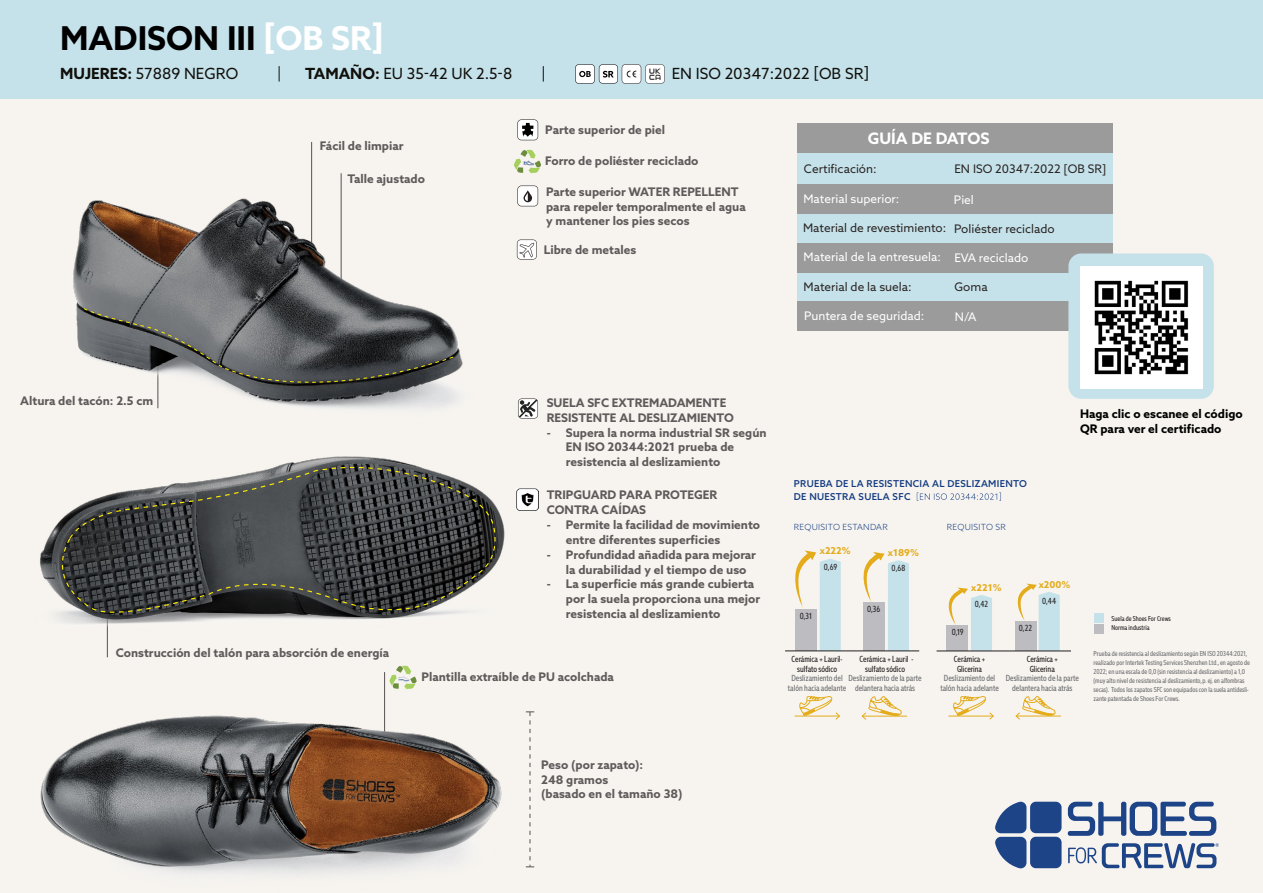
<style>
.page{position:relative;width:1263px;height:893px;background:#f7f4ef}
.page>*{position:absolute;margin:0;border:0;box-sizing:border-box;transform-origin:0 0}
.t1{font:700 32.85px "Azo Sans";color:#000}
.t2{font:700 15.75px "Azo Sans";color:#fff}
.t3{font:15.45px "Azo Sans";color:#11100b}
.t4{font:700 11.85px/14.9px "Azo Sans";color:#5f5a5b}
.t5{font:11.85px "Azo Sans";color:#2b2523}
.t6{font:11.85px "Azo Sans";color:#fff}
.t7{font:700 11.85px/14.9px "Azo Sans";color:#000}
.t8{font:500 9.6px/12.8px "Azo Sans";letter-spacing:.03em;color:#143c82}
.t9{font:700 9.6px "Azo Sans";color:#e4ac1b}
.t10{font:8.55px/9.6px "Azo Sans 2 Condensed";color:#6d6e71;text-align:center}
.t11{font:8.55px/9.6px "Azo Sans 2 Condensed";color:#231f20;text-align:center}
.t12{font:300 8.55px "Azo Sans";letter-spacing:.03em;color:#143c82}
.t13{font:6.9px/9px "Azo Sans 2 Condensed";color:#6d6e71}
.t14{font:6.9px/9px "Azo Sans 2 Condensed";color:#231f20}
.s1{color:#fff}
.s2{font-weight:700}
</style>
<div class="page">
<div style="left:0;top:0;width:1263px;height:98px;background:#c5e2eb"></div>
<svg style="left:279px;top:66px;width:1px;height:16px"></svg>
<svg style="left:543px;top:66px;width:1px;height:16px"></svg>
<hr style="left:341px;top:173px;width:1px;height:123px;background:#5f5a5b">
<hr style="left:311px;top:142px;width:1px;height:108px;background:#5f5a5b">
<svg style="left:389px;top:666px;width:28px;height:18px"></svg>
<svg style="left:517px;top:119px;width:21px;height:21px"></svg>
<svg style="left:517px;top:186px;width:21px;height:20px"></svg>
<svg style="left:514px;top:150px;width:27px;height:24px"></svg>
<svg style="left:575px;top:64px;width:90px;height:20px;background:#cdd2d4"></svg>
<svg style="left:517px;top:240px;width:20px;height:20px"></svg>
<svg style="left:526px;top:711px;width:8px;height:156px"></svg>
<hr style="left:384px;top:672px;width:1px;height:119px;background:#5f5a5b">
<hr style="left:107px;top:610px;width:1px;height:47px;background:#5f5a5b">
<img style="left:517px;top:488px;width:22px;height:22px">
<svg style="left:518px;top:398px;width:20px;height:21px"></svg>
<svg style="left:1068px;top:802px;width:148px;height:34px"></svg>
<svg style="left:1068px;top:843px;width:151px;height:25px"></svg>
<svg style="left:995px;top:802px;width:31px;height:66px"></svg>
<div style="left:1030px;top:802px;width:31px;height:31px;background:#1e4488;border-radius:6px"></div>
<div style="left:1030px;top:837px;width:31px;height:31px;background:#1e4488;border-radius:6px"></div>
<div style="left:797px;top:123px;width:315px;height:198px;background:#c5e2eb"></div>
<div style="left:797px;top:123px;width:315px;height:30px;background:#9c9b9c"></div>
<div style="left:797px;top:184px;width:315px;height:30px;background:#9c9b9c"></div>
<div style="left:797px;top:243px;width:315px;height:29px;background:#9c9b9c"></div>
<div style="left:797px;top:302px;width:315px;height:29px;background:#9c9b9c"></div>
<div style="left:1068px;top:253px;width:146px;height:146px;background:#c5e2eb;border-radius:13px"></div>
<img style="left:1080px;top:266px;width:122px;height:122px">
<div style="left:1094px;top:613px;width:9px;height:9px;background:#c5e2eb"></div>
<div style="left:1094px;top:624px;width:9px;height:9px;background:#bdbdc1"></div>
<svg style="left:917px;top:493px;width:84px;height:8px"></svg>
<hr style="left:862px;top:716px;width:45px;height:1px;background:#e4ac1b">
<svg style="left:862px;top:696px;width:40px;height:24px"></svg>
<hr style="left:948px;top:716px;width:45px;height:1px;background:#e4ac1b">
<svg style="left:952px;top:696px;width:42px;height:24px"></svg>
<hr style="left:795px;top:716px;width:44px;height:1px;background:#e4ac1b">
<svg style="left:798px;top:696px;width:42px;height:24px"></svg>
<hr style="left:1016px;top:716px;width:45px;height:1px;background:#e4ac1b">
<svg style="left:1015px;top:696px;width:41px;height:24px"></svg>
<hr style="left:936px;top:651px;width:135px;height:1px;background:#231f20">
<hr style="left:785px;top:651px;width:134px;height:1px;background:#231f20">
<svg style="left:1015px;top:584px;width:45px;height:67px"></svg>
<svg style="left:946px;top:587px;width:46px;height:64px"></svg>
<svg style="left:860px;top:552px;width:49px;height:99px"></svg>
<svg style="left:792px;top:550px;width:49px;height:101px"></svg>
<img style="left:73px;top:179px;width:390px;height:230px">
<svg style="left:83px;top:307px;width:375px;height:96px"></svg>
<img style="left:40px;top:684px;width:462px;height:190px">
<img style="left:40px;top:517px;width:465px;height:131px">
<svg style="left:53px;top:456px;width:448px;height:173px"></svg>
<h1 class="t1" style="left:60px;top:16px;width:325px">MADISON III <span class="s1">[OB SR]</span></h1>
<h3 class="t3" style="left:60px;top:64px;width:180px"><span class="s2">MUJERES:</span> 57889 NEGRO</h3>
<h3 class="t3" style="left:305px;top:64px;width:209px"><span class="s2">TAMAÑO:</span> EU 35-42 UK 2.5-8</h3>
<h3 class="t3" style="left:672px;top:64px;width:199px">EN ISO 20347:2022 [OB SR]</h3>
<p class="t4" style="left:320px;top:138px;width:85px">Fácil de limpiar</p>
<p class="t4" style="left:347px;top:171px;width:79px">Talle ajustado</p>
<p class="t4" style="left:545px;top:122px;width:121px">Parte superior de piel</p>
<p class="t4" style="left:545px;top:153px;width:155px">Forro de poliéster reciclado</p>
<p class="t4" style="left:546px;top:184px;width:201px">Parte superior WATER REPELLENT para repeler temporalmente el agua y mantener los pies secos</p>
<p class="t4" style="left:544px;top:243px;width:94px">Libre de metales</p>
<h2 class="t2" style="left:868px;top:128px;width:123px">GUÍA DE DATOS</h2>
<p class="t5" style="left:804px;top:161px;width:74px">Certificación:</p>
<p class="t5" style="left:954px;top:161px;width:153px">EN ISO 20347:2022 [OB SR]</p>
<p class="t6" style="left:803px;top:191px;width:97px">Material superior:</p>
<p class="t6" style="left:954px;top:192px;width:21px">Piel</p>
<p class="t5" style="left:803px;top:220px;width:145px">Material de revestimiento:</p>
<p class="t6" style="left:804px;top:249px;width:139px">Material de la entresuela:</p>
<p class="t5" style="left:954px;top:221px;width:102px">Poliéster reciclado</p>
<p class="t6" style="left:954px;top:250px;width:76px">EVA reciclado</p>
<p class="t5" style="left:804px;top:279px;width:110px">Material de la suela:</p>
<p class="t6" style="left:804px;top:308px;width:122px">Puntera de seguridad:</p>
<p class="t5" style="left:954px;top:279px;width:35px">Goma</p>
<p class="t6" style="left:955px;top:309px;width:23px">N/A</p>
<p class="t4" style="left:20px;top:394px;width:135px">Altura del tacón: 2.5 cm</p>
<p class="t4" style="left:116px;top:645px;width:275px">Construcción del talón para absorción de energía</p>
<p class="t4" style="left:547px;top:395px;width:189px">SUELA SFC EXTREMADAMENTE<br>RESISTENTE AL DESLIZAMIENTO</p>
<p class="t4" style="left:566px;top:425px;width:202px;text-indent:-19px">- Supera la norma industrial SR según<br>EN ISO 20344:2021 prueba de resistencia al deslizamiento</p>
<p class="t4" style="left:547px;top:487px;width:172px">TRIPGUARD PARA PROTEGER<br>CONTRA CAÍDAS</p>
<p class="t4" style="left:566px;top:517px;width:196px;text-indent:-19px">- Permite la facilidad de movimiento entre diferentes superficies</p>
<p class="t4" style="left:566px;top:547px;width:192px;text-indent:-19px">- Profundidad añadida para mejorar la durabilidad y el tiempo de uso</p>
<p class="t4" style="left:566px;top:577px;width:196px;text-indent:-19px">- La superficie más grande cubierta por la suela proporciona una mejor resistencia al deslizamiento</p>
<p class="t4" style="left:421px;top:669px;width:194px">Plantilla extraíble de PU acolchada</p>
<p class="t7" style="left:1080px;top:406px;width:164px">Haga clic o escanee el código<br>QR para ver el certificado</p>
<p class="t8" style="left:794px;top:477px;width:235px">PRUEBA DE LA RESISTENCIA AL DESLIZAMIENTO<br>DE NUESTRA SUELA SFC</p>
<p class="t12" style="left:794px;top:522px;width:95px">REQUISITO ESTANDAR</p>
<p class="t12" style="left:947px;top:522px;width:61px">REQUISITO SR</p>
<p class="t11" style="left:824px;top:562px;width:15px">0,69</p>
<p class="t9" style="left:820px;top:544px;width:32px">x222%</p>
<p class="t9" style="left:888px;top:546px;width:33px">x189%</p>
<p class="t11" style="left:892px;top:564px;width:15px">0,68</p>
<p class="t11" style="left:800px;top:611px;width:14px">0,31</p>
<p class="t11" style="left:867px;top:604px;width:15px">0,36</p>
<p class="t9" style="left:971px;top:581px;width:32px">x221%</p>
<p class="t9" style="left:1039px;top:578px;width:33px">x200%</p>
<p class="t11" style="left:952px;top:627px;width:14px">0,19</p>
<p class="t11" style="left:975px;top:599px;width:15px">0,42</p>
<p class="t11" style="left:1042px;top:596px;width:16px">0,44</p>
<p class="t11" style="left:1019px;top:623px;width:15px">0,22</p>
<p class="t14" style="left:1111px;top:614px;width:61px">Suela de Shoes For Crews<br>Norma industria</p>
<p class="t11" style="left:792px;top:654px;width:52px">Cerámica + Lauril&shy;sulfato sódico</p>
<p class="t10" style="left:788px;top:673px;width:60px">Deslizamiento del talón hacia adelante</p>
<p class="t11" style="left:859px;top:654px;width:55px">Cerámica + Lauril - sulfato sódico</p>
<p class="t10" style="left:848px;top:673px;width:75px">Deslizamiento de la parte delantera hacia atrás</p>
<p class="t11" style="left:954px;top:654px;width:33px">Cerámica +<br>Glicerina</p>
<p class="t10" style="left:940px;top:673px;width:60px">Deslizamiento del talón hacia adelante</p>
<p class="t11" style="left:1027px;top:654px;width:33px">Cerámica +<br>Glicerina</p>
<p class="t10" style="left:1006px;top:673px;width:75px">Deslizamiento de la parte delantera hacia atrás</p>
<p class="t13" style="left:1093px;top:649px;width:158px">Prueba de resistencia al deslizamiento según EN ISO 20344:2021, realizado por Intertek Testing Services Shenzhen Ltd., en agosto de 2022; en una escala de 0,0 (sin resistencia al deslizamiento) a 1,0 (muy alto nivel de resistencia al deslizamiento,p. ej. en alfombras secas). Todos los zapatos SFC son equipados con la suela antidesli&shy;zante patentada de Shoes For Crews.</p>
<p class="t4" style="left:541px;top:757px;width:143px">Peso (por zapato):<br>248 gramos<br>(basado en el tamaño 38)</p>
</div>
